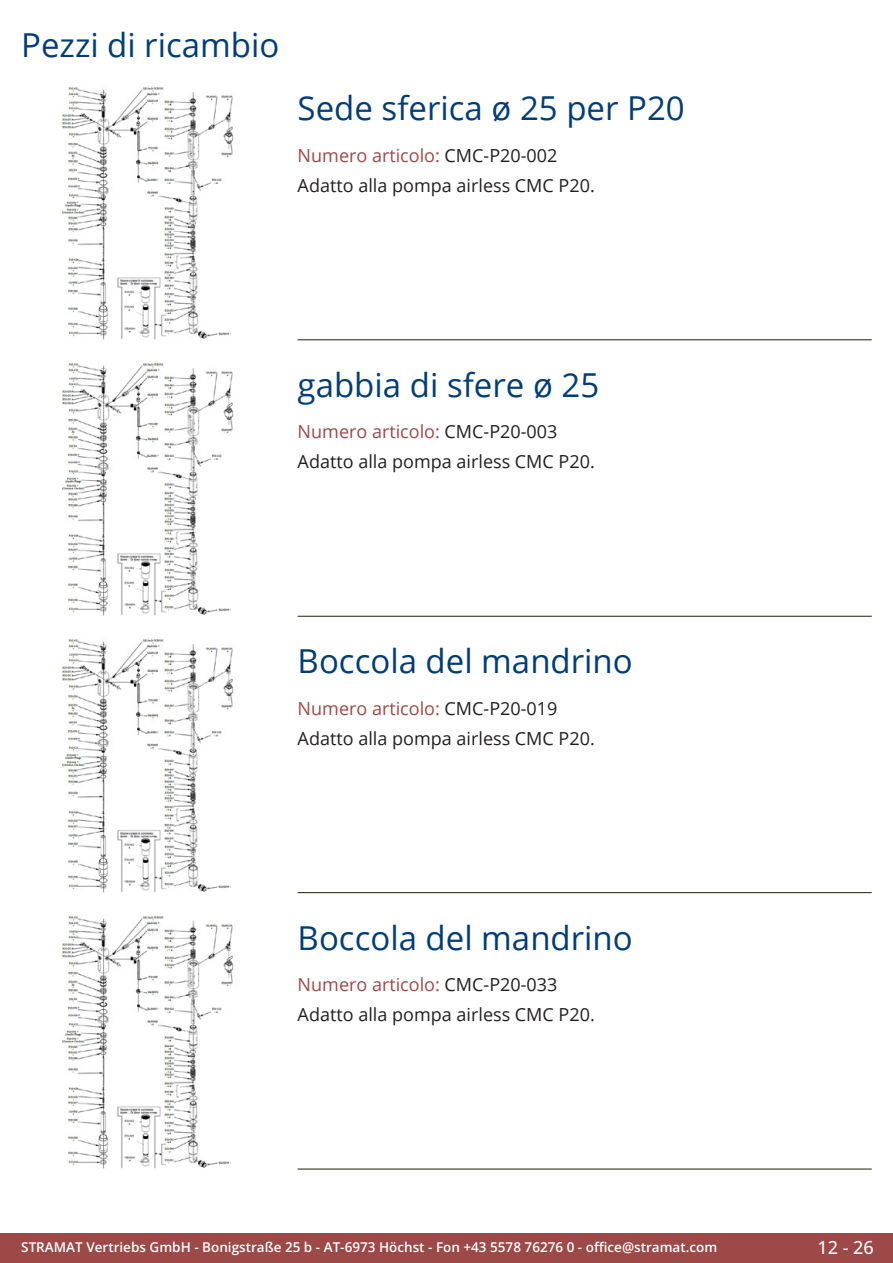
<style>
.page{position:relative;width:893px;height:1263px;background:#fff}
.page>*{position:absolute;margin:0;border:0;box-sizing:border-box;transform-origin:0 0}
.Produkttitel{font:33px "Open Sans";color:#003d78}
.RastTitel{font:33px "Open Sans";color:#003d78}
.Beschreibung_Text{font:18px "Open Sans";color:#231f20}
.TechDaten_Überschrif{font:18px "Open Sans";color:#9c4948}
.t1{font:500 18px "Open Sans";color:#fff}
.t2{font:600 13.5px "Open Sans";color:#fff}
.s1{color:#231f20}
</style>
<div class="page">
<div style="left:0;top:1233px;width:893px;height:30px;background:#9c4948"></div>
<hr style="left:298px;top:340px;width:574px;height:1px;background:#201d08">
<hr style="left:298px;top:616px;width:574px;height:1px;background:#201d08">
<hr style="left:298px;top:892px;width:574px;height:1px;background:#201d08">
<hr style="left:298px;top:1169px;width:574px;height:1px;background:#201d08">
<img style="left:61px;top:87px;width:173px;height:253px">
<img style="left:61px;top:363px;width:173px;height:253px">
<img style="left:61px;top:639px;width:173px;height:254px">
<img style="left:61px;top:916px;width:173px;height:253px">
<p class="RastTitel" style="left:21px;top:22px;width:260px">Pezzi di ricambio</p>
<p class="Produkttitel" style="left:298px;top:86px;width:389px">Sede sferica ø 25 per P20</p>
<p class="TechDaten_Überschrif" style="left:298px;top:143px;width:261px">Numero articolo: <span class="s1">CMC-P20-002</span></p>
<p class="Beschreibung_Text" style="left:298px;top:173px;width:299px">Adatto alla pompa airless CMC P20.</p>
<p class="Produkttitel" style="left:298px;top:362px;width:303px">gabbia di sfere ø 25</p>
<p class="TechDaten_Überschrif" style="left:298px;top:420px;width:261px">Numero articolo: <span class="s1">CMC-P20-003</span></p>
<p class="Beschreibung_Text" style="left:298px;top:449px;width:299px">Adatto alla pompa airless CMC P20.</p>
<p class="Produkttitel" style="left:298px;top:638px;width:337px">Boccola del mandrino</p>
<p class="TechDaten_Überschrif" style="left:298px;top:696px;width:261px">Numero articolo: <span class="s1">CMC-P20-019</span></p>
<p class="Beschreibung_Text" style="left:298px;top:726px;width:299px">Adatto alla pompa airless CMC P20.</p>
<p class="Produkttitel" style="left:298px;top:915px;width:337px">Boccola del mandrino</p>
<p class="TechDaten_Überschrif" style="left:298px;top:972px;width:261px">Numero articolo: <span class="s1">CMC-P20-033</span></p>
<p class="Beschreibung_Text" style="left:298px;top:1002px;width:299px">Adatto alla pompa airless CMC P20.</p>
<p class="t2" style="left:21px;top:1238px;width:698px">STRAMAT Vertriebs GmbH - Bonigstraße 25 b - AT-6973 Höchst - Fon +43 5578 76276 0 - office@stramat.com</p>
<p class="t1" style="left:817px;top:1234px;width:58px">12 - 26</p>
</div>
